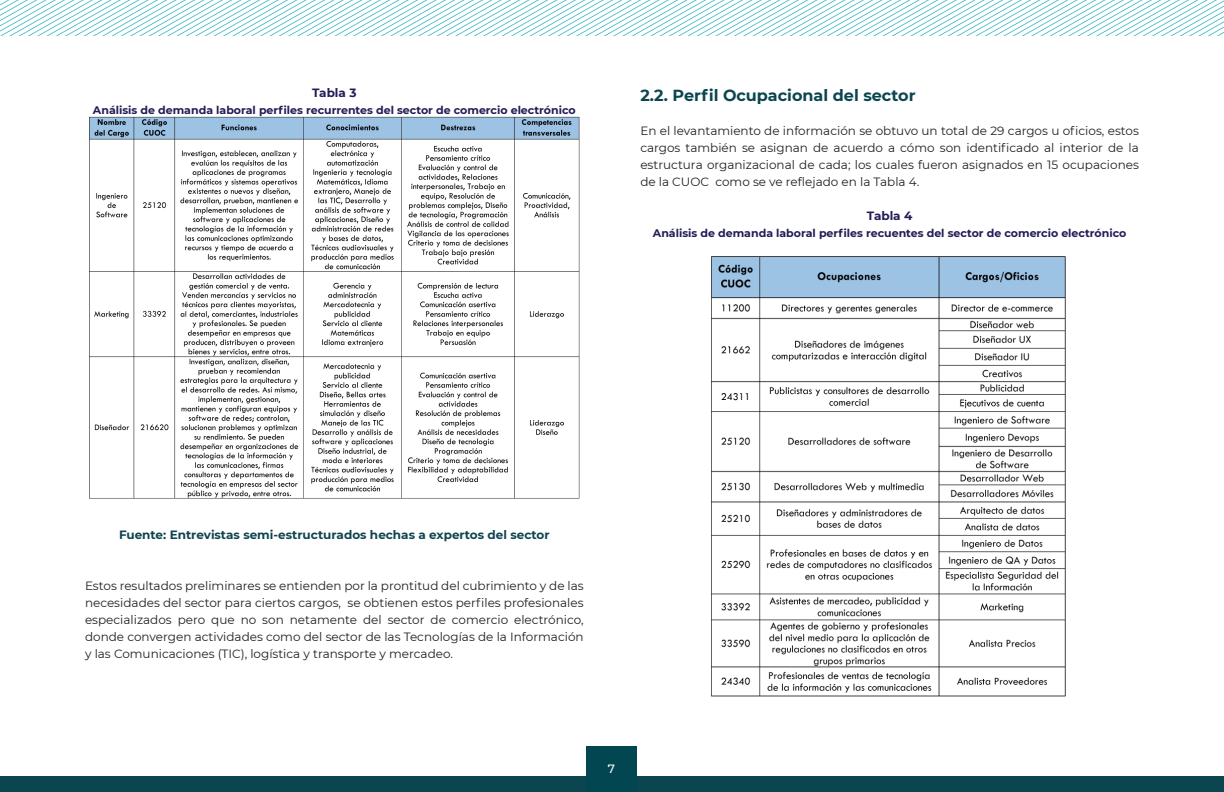
<style>
.page{position:relative;width:1224px;height:792px;background:#fff}
.page>*{position:absolute;margin:0;border:0;box-sizing:border-box;transform-origin:0 0}
.Titulo_2{font:700 16px "Montserrat";color:#0a4550}
.Estilo_de_párrafo_1{font:12px/17px "Montserrat";color:#231f20;text-align:justify}
.Estilo_de_párrafo_1-2{font:700 12px "Montserrat";color:#0f444f}
.Titulo_tablas{font:700 12px "Montserrat";color:#211d56}
.t1{font:500 12px "Montserrat";color:#fff}
.Titulo_tablas-2{font:700 11px "Montserrat";color:#211d56}
</style>
<div class="page">
<div style="left:0;top:777px;width:1224px;height:15px;background:#0a4550"></div>
<div style="left:586px;top:747px;width:50px;height:45px;background:#024651"></div>
<svg style="left:0;top:0;width:1224px;height:36px"></svg>
<img style="left:89px;top:116px;width:491px;height:383px">
<img style="left:711px;top:256px;width:355px;height:441px">
<p class="Titulo_tablas" style="left:312px;top:84px;width:46px">Tabla 3</p>
<p class="Titulo_tablas-2" style="left:93px;top:102px;width:484px">Análisis de demanda laboral perfiles recurrentes del sector de comercio electrónico</p>
<p class="Titulo_2" style="left:640px;top:83px;width:277px">2.2. Perfil Ocupacional del sector</p>
<p class="Estilo_de_párrafo_1" style="left:640px;top:121px;width:500px">En el levantamiento de información se obtuvo un total de 29 cargos u oficios, estos cargos también se asignan de acuerdo a cómo son identificado al interior de la estructura organizacional de cada; los cuales fueron asignados en 15 ocupaciones de la CUOC como se ve reflejado en la Tabla 4.</p>
<p class="Titulo_tablas" style="left:867px;top:207px;width:47px">Tabla 4</p>
<p class="Titulo_tablas-2" style="left:653px;top:225px;width:475px">Análisis de demanda laboral perfiles recuentes del sector de comercio electrónico</p>
<p class="Estilo_de_párrafo_1-2" style="left:119px;top:526px;width:432px">Fuente: Entrevistas semi-estructurados hechas a expertos del sector</p>
<p class="Estilo_de_párrafo_1" style="left:85px;top:576px;width:500px">Estos resultados preliminares se entienden por la prontitud del cubrimiento y de las necesidades del sector para ciertos cargos, se obtienen estos perfiles profesionales especializados pero que no son netamente del sector de comercio electrónico, donde convergen actividades como del sector de las Tecnologías de la Información y las Comunicaciones (TIC), logística y transporte y mercadeo.</p>
<p class="t1" style="left:608px;top:761px;width:9px">7</p>
</div>
